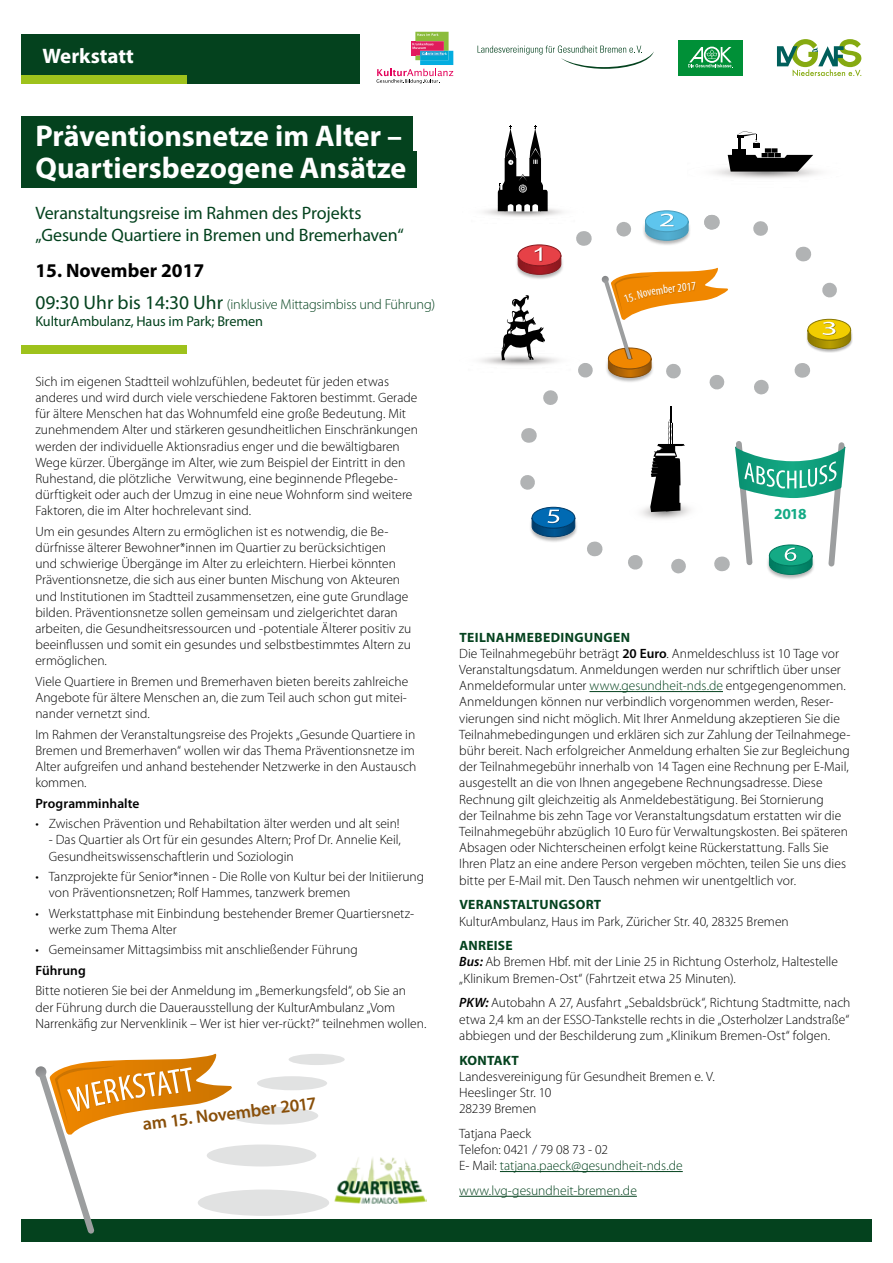
<style>
.page{position:relative;width:893px;height:1263px;background:#fff}
.page>*{position:absolute;margin:0;border:0;box-sizing:border-box;transform-origin:0 0}
.t1{font:700 30px/31.5px "Myriad Pro";color:#fff}
.t2{font:700 21px "Myriad Pro";color:#fff}
.t3{font:700 19.5px "Myriad Pro";color:#000}
.t4{font:18px/21.6px "Myriad Pro";letter-spacing:-.005em;color:#04421e}
.t5{font:600 18px "Myriad Pro";color:#894f09}
.t6{font:700 15.45px "Myriad Pro";color:#14aa85}
.t7{font:300 14.25px/17.1px "Myriad Pro";letter-spacing:-.015em;color:#04421e}
.t8{font:300 13.5px/16.2px "Myriad Pro";color:#000}
.t9{font:300 13.5px "Myriad Pro";letter-spacing:.005em;color:#04421e}
.t10{font:700 13.5px "Myriad Pro";letter-spacing:.02em;color:#04421e}
.t11{font:600 13.5px "Myriad Pro";letter-spacing:.005em;color:#000}
.s1{font-weight:400;font-size:19.5px}
.s2{font-weight:400}
.s3{font-weight:700;color:#04421e}
.s4{font-weight:600}
.s5{color:#04421e}
.s6{font-weight:600;font-style:italic}
</style>
<div class="page">
<div style="left:207px;top:1144px;width:109px;height:22px;background:#e1e2e2;border-radius:50%"></div>
<div style="left:231px;top:1107px;width:87px;height:17px;background:#e1e2e2;border-radius:50%"></div>
<div style="left:257px;top:1076px;width:70px;height:14px;background:#e1e2e2;border-radius:50%"></div>
<div style="left:289px;top:1054px;width:56px;height:11px;background:#e1e2e2;border-radius:50%"></div>
<div style="left:198px;top:1189px;width:131px;height:27px;background:#e1e2e2;border-radius:50%"></div>
<hr style="left:589px;top:691px;width:134px;height:1px;background:#04421e">
<hr style="left:500px;top:1171px;width:183px;height:1px;background:#04421e">
<hr style="left:459px;top:1196px;width:178px;height:1px;background:#04421e">
<div style="left:21px;top:34px;width:339px;height:49px;background:#04421e"></div>
<div style="left:21px;top:75px;width:166px;height:9px;background:#9ec21c"></div>
<div style="left:21px;top:1219px;width:851px;height:23px;background:#04421e"></div>
<div style="left:21px;top:151px;width:396px;height:36px;background:#04421e"></div>
<div style="left:21px;top:116px;width:392px;height:40px;background:#04421e"></div>
<svg style="left:777px;top:39px;width:84px;height:37px"></svg>
<svg style="left:478px;top:45px;width:176px;height:24px"></svg>
<div style="left:678px;top:40px;width:65px;height:35px;background:#009037"></div>
<svg style="left:688px;top:47px;width:45px;height:21px"></svg>
<div style="left:21px;top:345px;width:166px;height:9px;background:#9ec21c"></div>
<svg style="left:35px;top:1054px;width:199px;height:180px"></svg>
<img style="left:334px;top:1157px;width:93px;height:47px">
<img style="left:484px;top:198px;width:14px;height:18px">
<div style="left:806px;top:330px;width:47px;height:23px;background:#000;opacity:.3"></div>
<svg style="left:377px;top:32px;width:76px;height:52px"></svg>
<svg style="left:498px;top:125px;width:353px;height:454px"></svg>
<h2 class="t2" style="left:43px;top:42px;width:93px">Werkstatt</h2>
<h1 class="t1" style="left:35px;top:119px;width:372px">Präventionsnetze im Alter –<br>Quartiersbezogene Ansätze</h1>
<h3 class="t4" style="left:35px;top:202px;width:370px">Veranstaltungsreise im Rahmen des Projekts „Gesunde Quartiere in Bremen und Bremerhaven“</h3>
<h3 class="t3" style="left:35px;top:258px;width:170px">15. November 2017</h3>
<p class="t7" style="left:35px;top:295px;width:401px"><span class="s1">09:30 Uhr bis 14:30 Uhr</span> (inklusive Mittagsimbiss und Führung)<br><span class="s2">KulturAmbulanz, Haus im Park; Bremen</span></p>
<p class="t8" style="left:35px;top:373px;width:384px">Sich im eigenen Stadtteil wohlzufühlen, bedeutet für jeden etwas anderes und wird durch viele verschiedene Faktoren bestimmt. Gerade für ältere Menschen hat das Wohnumfeld eine große Bedeutung. Mit zunehmendem Alter und stärkeren gesundheitlichen Einschränkungen werden der individuelle Aktionsradius enger und die bewältigbaren Wege kürzer. Übergänge im Alter, wie zum Beispiel der Eintritt in den Ruhestand, die plötzliche Verwitwung, eine beginnende Pflegebe&shy;dürftigkeit oder auch der Umzug in eine neue Wohnform sind weitere Faktoren, die im Alter hochrelevant sind.</p>
<p class="t8" style="left:35px;top:523px;width:377px">Um ein gesundes Altern zu ermöglichen ist es notwendig, die Be&shy;dürfnisse älterer Bewohner*innen im Quartier zu berücksichtigen<br>und schwierige Übergänge im Alter zu erleichtern. Hierbei könnten Präventionsnetze, die sich aus einer bunten Mischung von Akteuren und Institutionen im Stadtteil zusammensetzen, eine gute Grundlage bilden. Präventionsnetze sollen gemeinsam und zielgerichtet daran arbeiten, die Gesundheitsressourcen und -potentiale Älterer positiv zu beeinflussen und somit ein gesundes und selbstbestimmtes Altern zu ermöglichen.</p>
<p class="t8" style="left:35px;top:673px;width:374px;text-align:justify">Viele Quartiere in Bremen und Bremerhaven bieten bereits zahlreiche Angebote für ältere Menschen an, die zum Teil auch schon gut mitei&shy;nander vernetzt sind.</p>
<p class="t8" style="left:35px;top:726px;width:382px;text-align:justify">Im Rahmen der Veranstaltungsreise des Projekts „Gesunde Quartiere in Bremen und Bremerhaven“ wollen wir das Thema Präventionsnetze im Alter aufgreifen und anhand bestehender Netzwerke in den Austausch kommen.</p>
<p class="t11" style="left:35px;top:795px;width:106px">Programminhalte</p>
<p class="t8" style="left:35px;top:815px;width:366px">• Zwischen Prävention und Rehabiltation älter werden und alt sein!</p>
<p class="t8" style="left:49px;top:832px;width:354px">- Das Quartier als Ort für ein gesundes Altern; Prof Dr. Annelie Keil,<br>Gesundheitswissenschaftlerin und Soziologin</p>
<p class="t8" style="left:49px;top:868px;width:377px;text-indent:-14px">• Tanzprojekte für Senior*innen - Die Rolle von Kultur bei der Initiierung von Präventionsnetzen; Rolf Hammes, tanzwerk bremen</p>
<p class="t8" style="left:49px;top:905px;width:367px;text-indent:-14px">• Werkstattphase mit Einbindung bestehender Bremer Quartiersnetz&shy;werke zum Thema Alter</p>
<p class="t8" style="left:35px;top:942px;width:324px">• Gemeinsamer Mittagsimbiss mit anschließender Führung</p>
<p class="t11" style="left:35px;top:962px;width:52px">Führung</p>
<p class="t8" style="left:35px;top:983px;width:393px">Bitte notieren Sie bei der Anmeldung im „Bemerkungsfeld“, ob Sie an der Führung durch die Dauerausstellung der KulturAmbulanz „Vom<br>Narrenkäfig zur Nervenklinik – Wer ist hier ver-rückt?“ teilnehmen wollen.</p>
<h3 class="t5" style="left:141px;top:1112px;width:176px;rotate:-7deg">am 15. November 2017</h3>
<p class="t6" style="left:774px;top:504px;width:34px">2018</p>
<p class="t8" style="left:459px;top:629px;width:393px"><span class="s3">TEILNAHMEBEDINGUNGEN<br></span>Die Teilnahmegebühr beträgt <span class="s4">20 Euro</span>. Anmeldeschluss ist 10 Tage vor Veranstaltungsdatum. Anmeldungen werden nur schriftlich über unser Anmeldeformular unter <span class="s5">www.gesundheit-nds.de</span> entgegengenommen.<br>Anmeldungen können nur verbindlich vorgenommen werden, Reser&shy;vierungen sind nicht möglich. Mit Ihrer Anmeldung akzeptieren Sie die Teilnahmebedingungen und erklären sich zur Zahlung der Teilnahmege&shy;bühr bereit. Nach erfolgreicher Anmeldung erhalten Sie zur Begleichung der Teilnahmegebühr innerhalb von 14 Tagen eine Rechnung per E-Mail, ausgestellt an die von Ihnen angegebene Rechnungsadresse. Diese Rechnung gilt gleichzeitig als Anmeldebestätigung. Bei Stornierung<br>der Teilnahme bis zehn Tage vor Veranstaltungsdatum erstatten wir die Teilnahmegebühr abzüglich 10 Euro für Verwaltungskosten. Bei späteren Absagen oder Nichterscheinen erfolgt keine Rückerstattung. Falls Sie Ihren Platz an eine andere Person vergeben möchten, teilen Sie uns dies bitte per E-Mail mit. Den Tausch nehmen wir unentgeltlich vor.</p>
<p class="t10" style="left:459px;top:896px;width:143px">VERANSTALTUNGSORT</p>
<p class="t8" style="left:459px;top:913px;width:331px">KulturAmbulanz, Haus im Park, Züricher Str. 40, 28325 Bremen</p>
<p class="t8" style="left:459px;top:937px;width:380px"><span class="s3">ANREISE<br></span><span class="s6">Bus:</span> Ab Bremen Hbf. mit der Linie 25 in Richtung Osterholz, Haltestelle „Klinikum Bremen-Ost“ (Fahrtzeit etwa 25 Minuten).</p>
<p class="t8" style="left:459px;top:995px;width:393px;text-align:justify"><span class="s6">PKW:</span> Autobahn A 27, Ausfahrt „Sebaldsbrück“, Richtung Stadtmitte, nach etwa 2,4 km an der ESSO-Tankstelle rechts in die „Osterholzer Landstraße“ abbiegen und der Beschilderung zum „Klinikum Bremen-Ost“ folgen.</p>
<p class="t10" style="left:459px;top:1051px;width:61px">KONTAKT</p>
<p class="t8" style="left:459px;top:1068px;width:257px">Landesvereinigung für Gesundheit Bremen e. V.<br>Heeslinger Str. 10<br>28239 Bremen</p>
<p class="t8" style="left:459px;top:1125px;width:225px">Tatjana Paeck<br>Telefon: 0421 / 79 08 73 - 02<br>E- Mail: <span class="s5">tatjana.paeck@gesundheit-nds.de</span></p>
<p class="t9" style="left:459px;top:1182px;width:179px">www.lvg-gesundheit-bremen.de</p>
</div>
